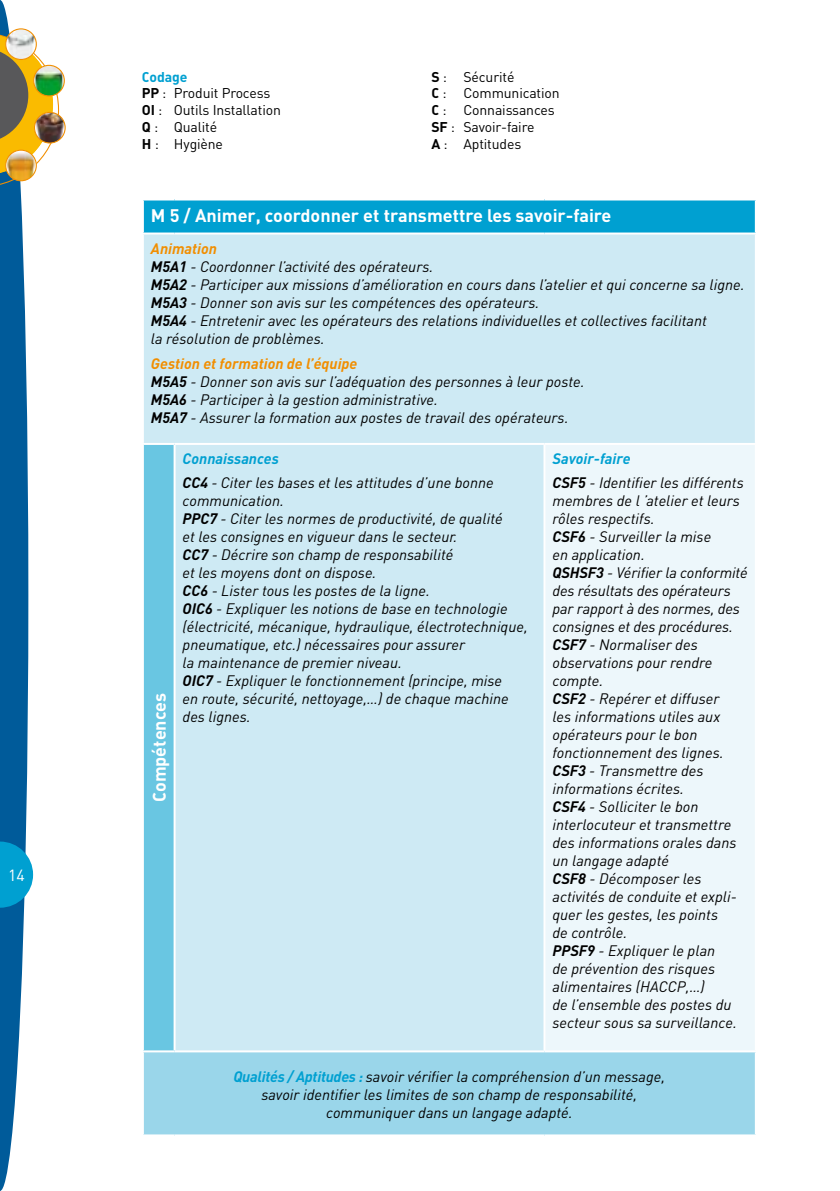
<style>
.page{position:relative;width:840px;height:1191px;background:#fff}
.page>*{position:absolute;margin:0;border:0;box-sizing:border-box;transform-origin:0 0}
.t1{font:700 18px "DIN";color:#fff}
.t2{font:16px "DIN";color:#fff}
.t3{font:italic 15px/18px "DIN";color:#000}
.t4{font:14px/16.8px "DIN";letter-spacing:-.01em;color:#000}
.s1{font-weight:700;color:#00a0d1}
.s2{font-weight:700}
.s3{font-weight:700;color:#f18e00}
</style>
<div class="page">
<svg style="left:0;top:0;width:60px;height:1191px"></svg>
<img style="left:6px;top:29px;width:30px;height:30px;border-radius:15px">
<div style="left:5px;top:28px;width:32px;height:32px;border:1px solid #f18e00;border-radius:50%"></div>
<img style="left:34px;top:112px;width:31px;height:31px;border-radius:15px">
<div style="left:34px;top:112px;width:32px;height:31px;border:1px solid #f18e00;border-radius:50%"></div>
<img style="left:34px;top:65px;width:30px;height:31px;border-radius:15px">
<div style="left:33px;top:65px;width:32px;height:31px;border:1px solid #f18e00;border-radius:50%"></div>
<img style="left:6px;top:150px;width:30px;height:31px;border-radius:15px">
<div style="left:5px;top:150px;width:32px;height:31px;border:1px solid #f18e00;border-radius:50%"></div>
<div style="left:143px;top:199px;width:612px;height:34px;background:#00a0d1"></div>
<div style="left:144px;top:234px;width:610px;height:816px;background:#ceeaf4"></div>
<div style="left:143px;top:444px;width:31px;height:607px;background:#69c6e2"></div>
<div style="left:544px;top:444px;width:211px;height:607px;background:#edf7fb"></div>
<div style="left:143px;top:1051px;width:612px;height:84px;background:#9ad6ea"></div>
<hr style="left:142px;top:198px;width:32px;height:2px;background:#fff">
<hr style="left:142px;top:200px;width:2px;height:32px;background:#fff">
<hr style="left:174px;top:198px;width:370px;height:2px;background:#fff">
<hr style="left:544px;top:198px;width:212px;height:2px;background:#fff">
<hr style="left:754px;top:200px;width:2px;height:32px;background:#fff">
<hr style="left:142px;top:232px;width:32px;height:2px;background:#fff">
<hr style="left:174px;top:232px;width:370px;height:2px;background:#fff">
<hr style="left:544px;top:232px;width:212px;height:2px;background:#fff">
<hr style="left:142px;top:443px;width:32px;height:2px;background:#fff">
<hr style="left:142px;top:445px;width:2px;height:605px;background:#fff">
<hr style="left:174px;top:443px;width:370px;height:2px;background:#fff">
<hr style="left:173px;top:445px;width:2px;height:605px;background:#fff">
<hr style="left:544px;top:443px;width:212px;height:2px;background:#fff">
<hr style="left:543px;top:445px;width:2px;height:605px;background:#fff">
<hr style="left:754px;top:445px;width:2px;height:605px;background:#fff">
<hr style="left:142px;top:1050px;width:32px;height:2px;background:#fff">
<hr style="left:142px;top:1052px;width:2px;height:82px;background:#fff">
<hr style="left:174px;top:1050px;width:370px;height:2px;background:#fff">
<hr style="left:544px;top:1050px;width:212px;height:2px;background:#fff">
<hr style="left:754px;top:1052px;width:2px;height:82px;background:#fff">
<hr style="left:142px;top:1134px;width:32px;height:2px;background:#fff">
<hr style="left:174px;top:1134px;width:370px;height:2px;background:#fff">
<hr style="left:544px;top:1134px;width:212px;height:2px;background:#fff">
<p class="t2" style="left:8px;top:865px;width:18px">14</p>
<p class="t4" style="left:142px;top:68px;width:140px"><span class="s1">Codage<br></span><span class="s2">PP</span> : Produit Process<br><span class="s2">OI</span> : Outils Installation<br><span class="s2">Q</span> : Qualité<br><span class="s2">H</span> : Hygiène</p>
<p class="t4" style="left:431px;top:68px;width:130px"><span class="s2">S</span> : Sécurité<br><span class="s2">C</span> : Communication<br><span class="s2">C</span> : Connaissances<br><span class="s2">SF</span> : Savoir-faire<br><span class="s2">A</span> : Aptitudes</p>
<p class="t1" style="left:151px;top:204px;width:462px">M 5 / Animer, coordonner et transmettre les savoir-faire</p>
<p class="t3" style="left:151px;top:239px;width:595px"><span class="s3">Animation<br></span><span class="s2">M5A1</span> - Coordonner l’activité des opérateurs.<br><span class="s2">M5A2</span> - Participer aux missions d’amélioration en cours dans l’atelier et qui concerne sa ligne.<br><span class="s2">M5A3</span> - Donner son avis sur les compétences des opérateurs.<br><span class="s2">M5A4</span> - Entretenir avec les opérateurs des relations individuelles et collectives facilitant<br>la résolution de problèmes.</p>
<p class="t3" style="left:151px;top:354px;width:435px"><span class="s3">Gestion et formation de l’équipe<br></span><span class="s2">M5A5</span> - Donner son avis sur l’adéquation des personnes à leur poste.<br><span class="s2">M5A6</span> - Participer à la gestion administrative.<br><span class="s2">M5A7</span> - Assurer la formation aux postes de travail des opérateurs.</p>
<p class="t1" style="left:147px;top:802px;width:111px;rotate:-90deg">Compétences</p>
<p class="t3" style="left:182px;top:447px;width:312px;line-height:23.6px"><span class="s1">Connaissances<br></span><span class="s2">CC4</span> - Citer les bases et les attitudes d’une bonne</p>
<p class="t3" style="left:182px;top:491px;width:346px">communication.<br><span class="s2">PPC7</span> - Citer les normes de productivité, de qualité<br>et les consignes en vigueur dans le secteur.<br><span class="s2">CC7</span> - Décrire son champ de responsabilité<br>et les moyens dont on dispose.<br><span class="s2">CC6</span> - Lister tous les postes de la ligne.<br><span class="s2">OIC6</span> - Expliquer les notions de base en technologie (électricité, mécanique, hydraulique, électrotechnique, pneumatique, etc.) nécessaires pour assurer<br>la maintenance de premier niveau.<br><span class="s2">OIC7</span> - Expliquer le fonctionnement (principe, mise<br>en route, sécurité, nettoyage,…) de chaque machine des lignes.</p>
<p class="t3" style="left:552px;top:447px;width:193px;line-height:23.6px"><span class="s1">Savoir-faire<br></span><span class="s2">CSF5</span> - Identifier les différents</p>
<p class="t3" style="left:552px;top:491px;width:196px">membres de l ’atelier et leurs rôles respectifs.<br><span class="s2">CSF6</span> - Surveiller la mise<br>en application.<br><span class="s2">QSHSF3</span> - Vérifier la conformité des résultats des opérateurs par rapport à des normes, des consignes et des procédures.<br><span class="s2">CSF7</span> - Normaliser des observations pour rendre compte.<br><span class="s2">CSF2</span> - Repérer et diffuser<br>les informations utiles aux opérateurs pour le bon fonctionnement des lignes.<br><span class="s2">CSF3</span> - Transmettre des informations écrites.<br><span class="s2">CSF4</span> - Solliciter le bon interlocuteur et transmettre des informations orales dans un langage adapté<br><span class="s2">CSF8</span> - Décomposer les activités de conduite et expli&shy;quer les gestes, les points<br>de contrôle.<br><span class="s2">PPSF9</span> - Expliquer le plan<br>de prévention des risques alimentaires (HACCP,…)<br>de l’ensemble des postes du secteur sous sa surveillance.</p>
<p class="t3" style="left:233px;top:1067px;width:433px;text-align:center"><span class="s1">Qualités / Aptitudes :</span> savoir vérifier la compréhension d’un message, savoir identifier les limites de son champ de responsabilité, communiquer dans un langage adapté.</p>
</div>
